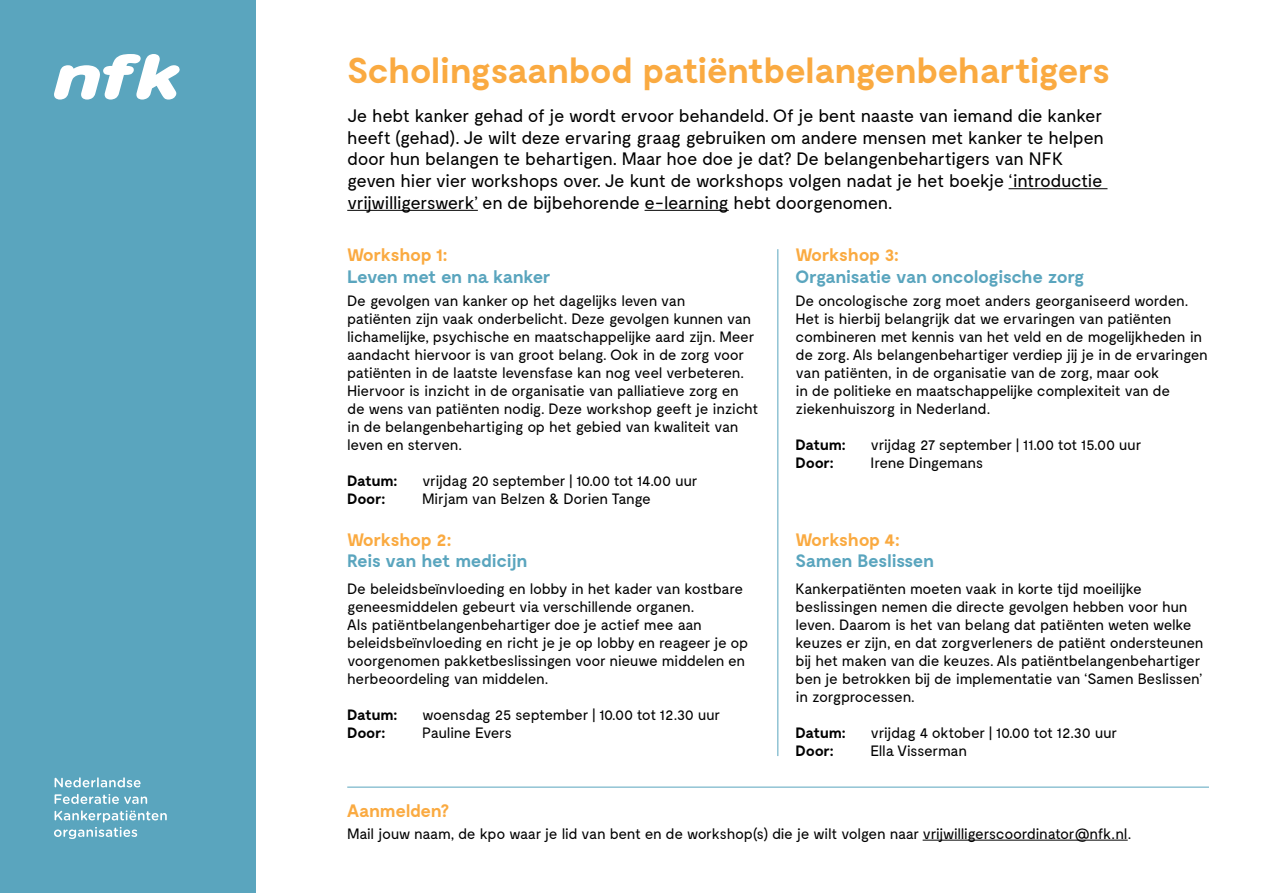
<style>
.page{position:relative;width:1263px;height:893px;background:#fff}
.page>*{position:absolute;margin:0;border:0;box-sizing:border-box;transform-origin:0 0}
.t1{font:700 36px "Moderat";letter-spacing:-.025em;color:#faaa41}
.t2{font:18px/21.6px "Moderat";letter-spacing:-.025em;color:#000}
.t3{font:700 18px "Moderat";letter-spacing:-.03em;color:#5aa5be}
.t4{font:700 18px "Moderat";letter-spacing:-.025em;color:#faaa41}
.t5{font:15px/18px "Moderat";letter-spacing:-.025em;color:#000}
.t6{font:700 15px "Moderat";letter-spacing:-.025em;color:#000}
</style>
<div class="page">
<div style="left:0;top:0;width:256px;height:893px;background:#5aa5be"></div>
<svg style="left:54px;top:54px;width:126px;height:46px"></svg>
<svg style="left:54px;top:810px;width:113px;height:29px"></svg>
<svg style="left:55px;top:794px;width:92px;height:10px"></svg>
<svg style="left:55px;top:777px;width:86px;height:10px"></svg>
<hr style="left:923px;top:840px;width:205px;height:1px;background:#000">
<hr style="left:1008px;top:188px;width:99px;height:1px;background:#000">
<hr style="left:347px;top:210px;width:131px;height:1px;background:#000">
<hr style="left:644px;top:210px;width:85px;height:1px;background:#000">
<hr style="left:777px;top:249px;width:1px;height:507px;background:#5aa5be">
<hr style="left:347px;top:787px;width:862px;height:1px;background:#5aa5be">
<h1 class="t1" style="left:347px;top:50px;width:764px">Scholingsaanbod patiëntbelangenbehartigers</h1>
<p class="t2" style="left:347px;top:106px;width:758px">Je hebt kanker gehad of je wordt ervoor behandeld. Of je bent naaste van iemand die kanker heeft (gehad). Je wilt deze ervaring graag gebruiken om andere mensen met kanker te helpen door hun belangen te behartigen. Maar hoe doe je dat? De belangenbehartigers van NFK geven hier vier workshops over. Je kunt de workshops volgen nadat je het boekje ‘introductie vrijwilligerswerk’ en de bijbehorende e-learning hebt doorgenomen.</p>
<p class="t4" style="left:347px;top:244px;width:102px">Workshop 1:</p>
<p class="t3" style="left:347px;top:266px;width:205px">Leven met en na kanker</p>
<p class="t5" style="left:347px;top:292px;width:413px">De gevolgen van kanker op het dagelijks leven van<br>patiënten zijn vaak onderbelicht. Deze gevolgen kunnen van lichamelijke, psychische en maatschappelijke aard zijn. Meer aandacht hiervoor is van groot belang. Ook in de zorg voor patiënten in de laatste levensfase kan nog veel verbeteren.<br>Hiervoor is inzicht in de organisatie van palliatieve zorg en de wens van patiënten nodig. Deze workshop geeft je inzicht in de belangenbehartiging op het gebied van kwaliteit van leven en sterven.</p>
<p class="t6" style="left:347px;top:472px;width:52px">Datum:</p>
<p class="t5" style="left:422px;top:472px;width:277px">vrijdag 20 september | 10.00 tot 14.00 uur</p>
<p class="t6" style="left:347px;top:490px;width:40px">Door:</p>
<p class="t5" style="left:422px;top:490px;width:230px">Mirjam van Belzen &amp; Dorien Tange</p>
<p class="t4" style="left:347px;top:529px;width:106px">Workshop 2:</p>
<p class="t3" style="left:347px;top:551px;width:182px">Reis van het medicijn</p>
<p class="t5" style="left:347px;top:580px;width:402px">De beleidsbeïnvloeding en lobby in het kader van kostbare geneesmiddelen gebeurt via verschillende organen.<br>Als patiëntbelangenbehartiger doe je actief mee aan beleidsbeïnvloeding en richt je je op lobby en reageer je op voorgenomen pakketbeslissingen voor nieuwe middelen en herbeoordeling van middelen.</p>
<p class="t6" style="left:347px;top:706px;width:52px">Datum:</p>
<p class="t5" style="left:422px;top:706px;width:300px">woensdag 25 september | 10.00 tot 12.30 uur</p>
<p class="t6" style="left:347px;top:724px;width:40px">Door:</p>
<p class="t5" style="left:422px;top:724px;width:91px">Pauline Evers</p>
<p class="t4" style="left:796px;top:244px;width:105px">Workshop 3:</p>
<p class="t3" style="left:796px;top:266px;width:290px">Organisatie van oncologische zorg</p>
<p class="t5" style="left:796px;top:292px;width:414px">De oncologische zorg moet anders georganiseerd worden.<br>Het is hierbij belangrijk dat we ervaringen van patiënten combineren met kennis van het veld en de mogelijkheden in de zorg. Als belangenbehartiger verdiep jij je in de ervaringen van patiënten, in de organisatie van de zorg, maar ook<br>in de politieke en maatschappelijke complexiteit van de ziekenhuiszorg in Nederland.</p>
<p class="t6" style="left:796px;top:436px;width:52px">Datum:</p>
<p class="t5" style="left:871px;top:436px;width:272px">vrijdag 27 september | 11.00 tot 15.00 uur</p>
<p class="t6" style="left:796px;top:454px;width:40px">Door:</p>
<p class="t5" style="left:871px;top:454px;width:114px">Irene Dingemans</p>
<p class="t4" style="left:796px;top:529px;width:106px">Workshop 4:</p>
<p class="t3" style="left:796px;top:551px;width:140px">Samen Beslissen</p>
<p class="t5" style="left:796px;top:580px;width:409px">Kankerpatiënten moeten vaak in korte tijd moeilijke beslissingen nemen die directe gevolgen hebben voor hun leven. Daarom is het van belang dat patiënten weten welke keuzes er zijn, en dat zorgverleners de patiënt ondersteunen bij het maken van die keuzes. Als patiëntbelangenbehartiger ben je betrokken bij de implementatie van ‘Samen Beslissen’ in zorgprocessen.</p>
<p class="t6" style="left:796px;top:724px;width:52px">Datum:</p>
<p class="t5" style="left:871px;top:724px;width:248px">vrijdag 4 oktober | 10.00 tot 12.30 uur</p>
<p class="t6" style="left:796px;top:742px;width:40px">Door:</p>
<p class="t5" style="left:871px;top:742px;width:98px">Ella Visserman</p>
<p class="t4" style="left:347px;top:800px;width:103px">Aanmelden?</p>
<p class="t5" style="left:347px;top:825px;width:785px">Mail jouw naam, de kpo waar je lid van bent en de workshop(s) die je wilt volgen naar vrijwilligerscoordinator@nfk.nl.</p>
</div>
